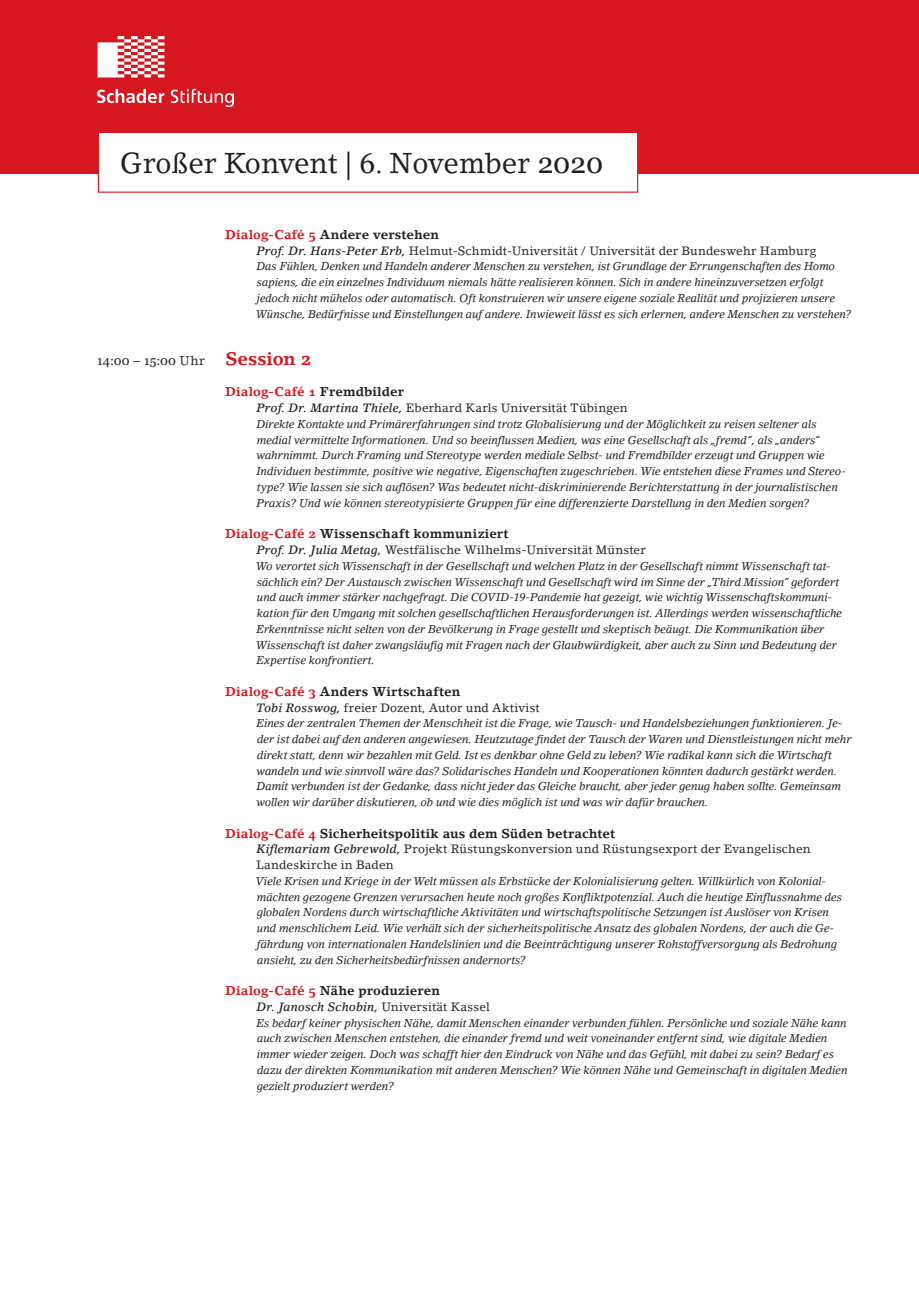
<style>
.page{position:relative;width:919px;height:1289px;background:#fff}
.page>*{position:absolute;margin:0;border:0;box-sizing:border-box;transform-origin:0 0}
.t1{font:28.5px "Lino Letter Std";color:#231f20}
.E2_Programm_Dialog-C{font:700 12.75px "Lino Letter Std";letter-spacing:.01em;color:#231f20}
.E2_Programm_Dialog-C-2{font:700 12.75px "Lino Letter Std";letter-spacing:.005em;color:#d7171f}
.E2_Programm_Uhrzeit{font:12.75px "Georgia";letter-spacing:.015em;color:#231f20}
.E2_Programm_Referent{font:12px/15.8px "Lino Letter Std";letter-spacing:.015em;color:#231f20}
.E2_Programm_Referent-2{font:italic 500 12px "Lino Letter Std";letter-spacing:.005em;color:#231f20}
.E2_Programm_Dialog_C{font:italic 11.25px/15.8px "Lino Letter Std";letter-spacing:-.01em;color:#231f20}
.s1{font-family:"Georgia"}
.s2{color:#d7171f}
.s3{font-weight:500;font-style:italic}
.s4{font-family:"Lino Letter Std"}
.s5{font-family:"Lino Letter Std";font-weight:700;font-size:18px;color:#d7171f}
.s6{color:#231f20}
.s7{font-weight:400;font-style:normal}
</style>
<div class="page">
<div style="left:0;top:0;width:918px;height:173px;background:#d7171f"></div>
<div style="left:98px;top:132px;width:539px;height:60px;background:#fff"></div>
<div style="left:98px;top:132px;width:540px;height:61px;border:1px solid #d7171f"></div>
<img style="left:97px;top:36px;width:136px;height:70px">
<h1 class="t1" style="left:120px;top:146px;width:484px">Großer Konvent | <span class="s1">6</span>. November <span class="s1">2020</span></h1>
<p class="E2_Programm_Dialog-C" style="left:225px;top:227px;width:215px"><span class="s2">Dialog-Café 5</span> Andere verstehen</p>
<p class="E2_Programm_Referent" style="left:256px;top:242px;width:561px"><span class="s3">Prof. Dr. Hans-Peter Erb,</span> Helmut-Schmidt-Universität / Universität der Bundeswehr Hamburg</p>
<p class="E2_Programm_Dialog_C" style="left:256px;top:258px;width:597px">Das Fühlen, Denken und Handeln anderer Menschen zu verstehen, ist Grundlage der Errungenschaften des Homo sapiens, die ein einzelnes Individuum niemals hätte realisieren können. Sich in andere hineinzuversetzen erfolgt jedoch nicht mühelos oder automatisch. Oft konstruieren wir unsere eigene soziale Realität und projizieren unsere Wünsche, Bedürfnisse und Einstellungen auf andere. Inwieweit lässt es sich erlernen, andere Menschen zu verstehen?</p>
<p class="E2_Programm_Uhrzeit" style="left:97px;top:353px;width:216px">14:00 – 15:00 <span class="s4">Uhr</span> <span class="s5">Session 2</span></p>
<p class="E2_Programm_Dialog-C-2" style="left:225px;top:384px;width:180px">Dialog-Café 1 <span class="s6">Fremdbilder</span></p>
<p class="E2_Programm_Referent" style="left:256px;top:400px;width:373px"><span class="s3">Prof. Dr. Martina Thiele,</span> Eberhard Karls Universität Tübingen</p>
<p class="E2_Programm_Dialog_C" style="left:256px;top:416px;width:562px">Direkte Kontakte und Primärerfahrungen sind trotz Globalisierung und der Möglichkeit zu reisen seltener als</p>
<p class="E2_Programm_Dialog_C" style="left:256px;top:432px;width:591px">medial vermittelte Informationen. Und so beeinflussen Medien, was eine Gesellschaft als „fremd“, als „anders“ wahrnimmt. Durch Framing und Stereotype werden mediale Selbst- und Fremdbilder erzeugt und Gruppen wie Individuen bestimmte, positive wie negative, Eigenschaften zugeschrieben. Wie entstehen diese Frames und Stereo&shy;type? Wie lassen sie sich auflösen? Was bedeutet nicht-diskriminierende Berichterstattung in der journalistischen Praxis? Und wie können stereotypisierte Gruppen für eine differenzierte Darstellung in den Medien sorgen?</p>
<p class="E2_Programm_Dialog-C" style="left:225px;top:526px;width:285px"><span class="s2">Dialog-Café 2</span> Wissenschaft kommuniziert</p>
<p class="E2_Programm_Referent" style="left:256px;top:542px;width:391px"><span class="s3">Prof. Dr. Julia Metag,</span> Westfälische Wilhelms-Universität Münster</p>
<p class="E2_Programm_Dialog_C" style="left:256px;top:558px;width:587px">Wo verortet sich Wissenschaft in der Gesellschaft und welchen Platz in der Gesellschaft nimmt Wissenschaft tat&shy;sächlich ein? Der Austausch zwischen Wissenschaft und Gesellschaft wird im Sinne der „Third Mission” gefordert und auch immer stärker nachgefragt. Die COVID-19-Pandemie hat gezeigt, wie wichtig Wissenschaftskommuni&shy;kation für den Umgang mit solchen gesellschaftlichen Herausforderungen ist. Allerdings werden wissenschaftliche Erkenntnisse nicht selten von der Bevölkerung in Frage gestellt und skeptisch beäugt. Die Kommunikation über Wissenschaft ist daher zwangsläufig mit Fragen nach der Glaubwürdigkeit, aber auch zu Sinn und Bedeutung der Expertise konfrontiert.</p>
<p class="E2_Programm_Dialog-C" style="left:225px;top:683px;width:237px"><span class="s2">Dialog-Café 3</span> Anders Wirtschaften</p>
<p class="E2_Programm_Referent" style="left:256px;top:699px;width:285px"><span class="s3">Tobi Rosswog,</span> freier Dozent, Autor und Aktivist</p>
<p class="E2_Programm_Dialog_C" style="left:256px;top:715px;width:596px">Eines der zentralen Themen der Menschheit ist die Frage, wie Tausch- und Handelsbeziehungen funktionieren. Je&shy;der ist dabei auf den anderen angewiesen. Heutzutage findet der Tausch der Waren und Dienstleistungen nicht mehr direkt statt, denn wir bezahlen mit Geld. Ist es denkbar ohne Geld zu leben? Wie radikal kann sich die Wirtschaft wandeln und wie sinnvoll wäre das? Solidarisches Handeln und Kooperationen könnten dadurch gestärkt werden.<br>Damit verbunden ist der Gedanke, dass nicht jeder das Gleiche braucht, aber jeder genug haben sollte. Gemeinsam wollen wir darüber diskutieren, ob und wie dies möglich ist und was wir dafür brauchen.</p>
<p class="E2_Programm_Dialog-C" style="left:225px;top:825px;width:391px"><span class="s2">Dialog-Café 4</span> Sicherheitspolitik aus dem Süden betrachtet</p>
<p class="E2_Programm_Referent" style="left:256px;top:841px;width:556px"><span class="s3">Kiflemariam Gebrewold,</span> Projekt Rüstungskonversion und Rüstungsexport der Evangelischen<br>Landeskirche in Baden</p>
<p class="E2_Programm_Dialog_C" style="left:256px;top:873px;width:587px">Viele Krisen und Kriege in der Welt müssen als Erbstücke der Kolonialisierung gelten. Willkürlich von Kolonial&shy;mächten gezogene Grenzen verursachen heute noch großes Konfliktpotenzial. Auch die heutige Einflussnahme des globalen Nordens durch wirtschaftliche Aktivitäten und wirtschaftspolitische Setzungen ist Auslöser von Krisen und menschlichem Leid. Wie verhält sich der sicherheitspolitische Ansatz des globalen Nordens, der auch die Ge&shy;fährdung von internationalen Handelslinien und die Beeinträchtigung unserer Rohstoffversorgung als Bedrohung ansieht, zu den Sicherheitsbedürfnissen andernorts?</p>
<p class="E2_Programm_Dialog-C" style="left:225px;top:983px;width:216px"><span class="s2">Dialog-Café 5</span> Nähe produzieren</p>
<p class="E2_Programm_Referent-2" style="left:256px;top:999px;width:235px">Dr. Janosch Schobin, <span class="s7">Universität Kassel</span></p>
<p class="E2_Programm_Dialog_C" style="left:256px;top:1014px;width:593px">Es bedarf keiner physischen Nähe, damit Menschen einander verbunden fühlen. Persönliche und soziale Nähe kann auch zwischen Menschen entstehen, die einander fremd und weit voneinander entfernt sind, wie digitale Medien immer wieder zeigen. Doch was schafft hier den Eindruck von Nähe und das Gefühl, mit dabei zu sein? Bedarf es dazu der direkten Kommunikation mit anderen Menschen? Wie können Nähe und Gemeinschaft in digitalen Medien gezielt produziert werden?</p>
</div>
